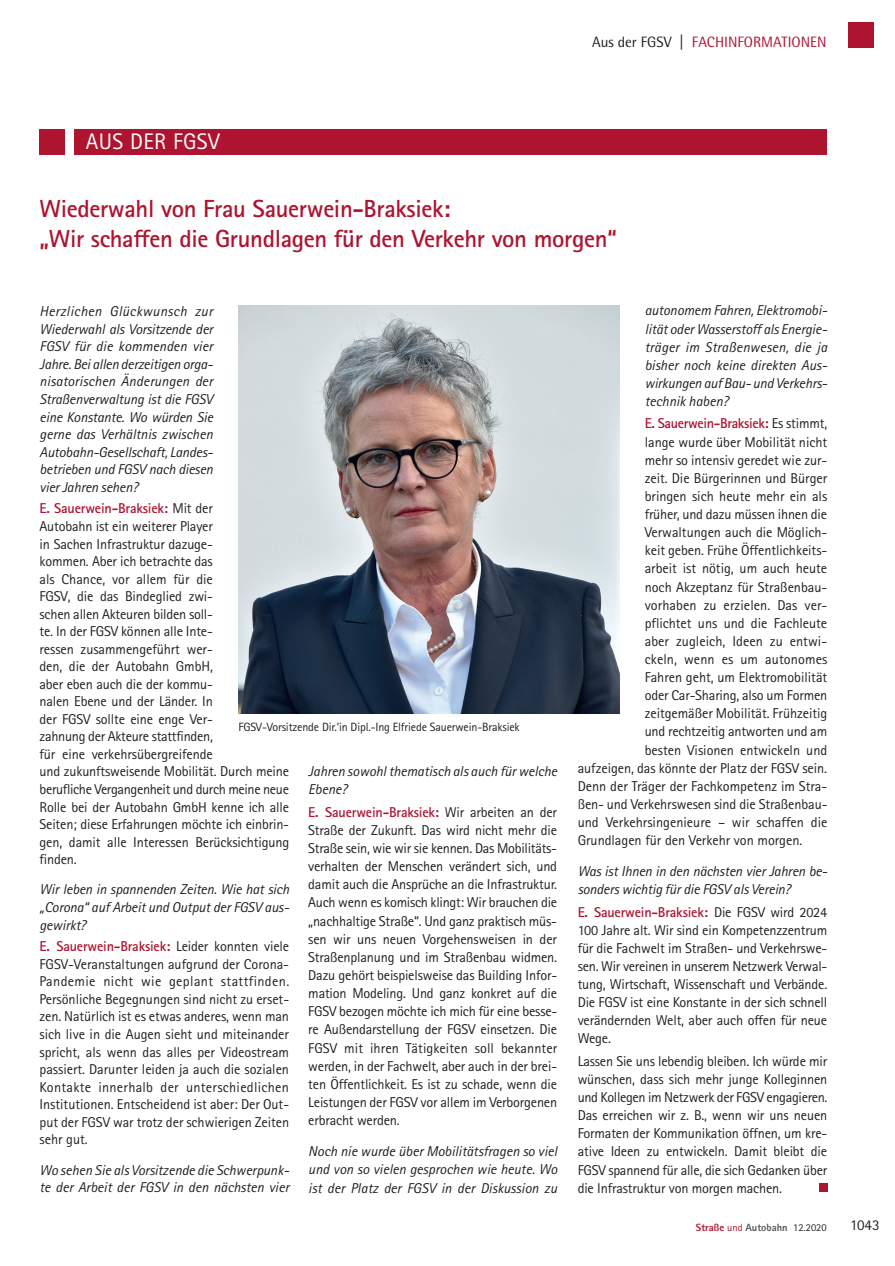
<style>
.page{position:relative;width:895px;height:1266px;background:#fff}
.page>*{position:absolute;margin:0;border:0;box-sizing:border-box;transform-origin:0 0}
.t1{font:700 24.75px/30px "Rotis Sans Serif W1 G";letter-spacing:-.015em;color:#ae142f}
.t2{font:22.5px "Rotis Sans Serif W1 G";letter-spacing:.02em;color:#fff}
.t3{font:15px "Rotis Semi Sans W1 G";color:#ae142f}
.t4{font:15px "Rotis Sans Serif W1 G";color:#231f20}
.t5{font:14.25px/18.1px "Rotis Sans Serif W1 G";letter-spacing:-.01em;color:#231f20;text-align:justify}
.t6{font:italic 14.25px/17.5px "Rotis Sans Serif W1 G";letter-spacing:-.01em;color:#231f20;text-align:justify}
.t7{font:700 14.25px "Rotis Sans Serif W1 G";letter-spacing:-.025em;color:#ae142f}
.t8{font:12px "Rotis Sans Serif W1 G";letter-spacing:-.015em;color:#231f20}
.t9{font:800 10.5px "Rotis Sans Serif W1 G";color:#57585a}
.s1{color:#231f20}
.s2{font-weight:700;color:#ae142f}
.s3{font-weight:400;color:#231f20}
.s4{color:#ae142f}
.s5{font-weight:400;color:#ae142f}
</style>
<div class="page">
<div style="left:847px;top:23px;width:26px;height:25px;background:#ae142f"></div>
<div style="left:819px;top:1183px;width:8px;height:8px;background:#ae142f"></div>
<div style="left:74px;top:129px;width:752px;height:25px;background:#ae142f"></div>
<div style="left:40px;top:129px;width:25px;height:25px;background:#ae142f"></div>
<img style="left:238px;top:305px;width:381px;height:408px">
<p class="t3" style="left:592px;top:33px;width:236px"><span class="s1">AUS DER FGSV |</span> FACHINFORMATIONEN</p>
<h2 class="t2" style="left:86px;top:129px;width:136px">AUS DER FGSV</h2>
<h1 class="t1" style="left:40px;top:193px;width:578px">Wiederwahl von Frau Sauerwein-Braksiek:<br>„Wir schaffen die Grundlagen für den Verkehr von morgen“</h1>
<p class="t6" style="left:40px;top:303px;width:175px">Herzlichen Glückwunsch zur Wiederwahl als Vorsitzende der FGSV für die kommenden vier Jahre. Bei allen derzeitigen orga&shy;nisatorischen Änderungen der Straßenverwaltung ist die FGSV eine Konstante. Wo würden Sie gerne das Verhältnis zwischen Autobahn-Gesellschaft, Landes&shy;betrieben und FGSV nach diesen vier Jahren sehen?</p>
<p class="t5" style="left:40px;top:500px;width:251px;line-height:17.5px;text-align:left"><span class="s2">E. Sauerwein-Braksiek:</span> Mit der<br>Autobahn ist ein weiterer Player<br>in Sachen Infrastruktur dazuge-<br>kommen. Aber ich betrachte das<br>als Chance, vor allem für die<br>FGSV, die das Bindeglied zwi-<br>schen allen Akteuren bilden soll-<br>te. In der FGSV können alle Inte-<br>ressen zusammengeführt wer-<br>den, die der Autobahn GmbH,<br>aber eben auch die der kommu-<br>nalen Ebene und der Länder. In<br>der FGSV sollte eine enge Ver-<br>zahnung der Akteure stattfinden,<br>für eine verkehrsübergreifende<br>und zukunftsweisende Mobilität. Durch meine berufliche Vergangenheit und durch meine neue Rolle bei der Autobahn GmbH kenne ich alle Seiten; diese Erfahrungen möchte ich einbrin&shy;gen, damit alle Interessen Berücksichtigung finden.</p>
<p class="t6" style="left:40px;top:881px;width:251px">Wir leben in spannenden Zeiten. Wie hat sich „Corona“ auf Arbeit und Output der FGSV aus&shy;gewirkt?</p>
<p class="t5" style="left:40px;top:937px;width:251px;line-height:17.5px"><span class="s2">E. Sauerwein-Braksiek:</span> Leider konnten viele FGSV-Veranstaltungen aufgrund der Corona-Pandemie nicht wie geplant stattfinden.<br>Persönliche Begegnungen sind nicht zu erset&shy;zen. Natürlich ist es etwas anderes, wenn man sich live in die Augen sieht und miteinander spricht, als wenn das alles per Videostream passiert. Darunter leiden ja auch die sozialen Kontakte innerhalb der unterschiedlichen Institutionen. Entscheidend ist aber: Der Out&shy;put der FGSV war trotz der schwierigen Zeiten sehr gut.</p>
<p class="t6" style="left:40px;top:1160px;width:251px">Wo sehen Sie als Vorsitzende die Schwerpunk&shy;te der Arbeit der FGSV in den nächsten vier</p>
<p class="t8" style="left:238px;top:719px;width:283px">FGSV-Vorsitzende Dir.’in Dipl.-Ing Elfriede Sauerwein-Braksiek</p>
<p class="t6" style="left:308px;top:762px;width:250px;line-height:18.1px">Jahren sowohl thematisch als auch für welche<br>Ebene?</p>
<p class="t5" style="left:308px;top:802px;width:250px"><span class="s2">E. Sauerwein-Braksiek:</span> Wir arbeiten an der Straße der Zukunft. Das wird nicht mehr die Straße sein, wie wir sie kennen. Das Mobilitäts&shy;verhalten der Menschen verändert sich, und damit auch die Ansprüche an die Infrastruktur.<br>Auch wenn es komisch klingt: Wir brauchen die „nachhaltige Straße“. Und ganz praktisch müs&shy;sen wir uns neuen Vorgehensweisen in der Straßenplanung und im Straßenbau widmen.<br>Dazu gehört beispielsweise das Building Infor&shy;mation Modeling. Und ganz konkret auf die FGSV bezogen möchte ich mich für eine besse&shy;re Außendarstellung der FGSV einsetzen. Die FGSV mit ihren Tätigkeiten soll bekannter werden, in der Fachwelt, aber auch in der brei&shy;ten Öffentlichkeit. Es ist zu schade, wenn die Leistungen der FGSV vor allem im Verborgenen erbracht werden.</p>
<p class="t6" style="left:308px;top:1142px;width:250px;line-height:18.1px">Noch nie wurde über Mobilitätsfragen so viel und von so vielen gesprochen wie heute. Wo ist der Platz der FGSV in der Diskussion zu</p>
<p class="t6" style="left:644px;top:302px;width:184px;line-height:18.1px">autonomem Fahren, Elektromobi&shy;lität oder Wasserstoff als Energie&shy;träger im Straßenwesen, die ja bisher noch keine direkten Aus&shy;wirkungen auf Bau- und Verkehrs&shy;technik haben?</p>
<p class="t7" style="left:644px;top:414px;width:184px">E. Sauerwein-Braksiek: <span class="s3">Es stimmt,</span></p>
<p class="t5" style="left:644px;top:433px;width:184px">lange wurde über Mobilität nicht</p>
<p class="t5" style="left:644px;top:451px;width:184px">mehr so intensiv geredet wie zur-</p>
<p class="t5" style="left:644px;top:469px;width:184px">zeit. Die Bürgerinnen und Bürger</p>
<p class="t5" style="left:644px;top:487px;width:184px">bringen sich heute mehr ein als</p>
<p class="t5" style="left:644px;top:505px;width:184px">früher, und dazu müssen ihnen die</p>
<p class="t5" style="left:644px;top:523px;width:184px">Verwaltungen auch die Möglich-</p>
<p class="t5" style="left:644px;top:541px;width:184px">keit geben. Frühe Öffentlichkeits-</p>
<p class="t5" style="left:644px;top:559px;width:184px">arbeit ist nötig, um auch heute</p>
<p class="t5" style="left:644px;top:577px;width:184px">noch Akzeptanz für Straßenbau-</p>
<p class="t5" style="left:644px;top:596px;width:184px">vorhaben zu erzielen. Das ver-</p>
<p class="t5" style="left:644px;top:614px;width:184px">pflichtet uns und die Fachleute</p>
<p class="t5" style="left:644px;top:632px;width:184px">aber zugleich, Ideen zu entwi-</p>
<p class="t5" style="left:644px;top:650px;width:184px">ckeln, wenn es um autonomes</p>
<p class="t5" style="left:644px;top:668px;width:184px">Fahren geht, um Elektromobilität</p>
<p class="t5" style="left:644px;top:686px;width:184px">oder Car-Sharing, also um Formen</p>
<p class="t5" style="left:644px;top:704px;width:184px">zeitgemäßer Mobilität. Frühzeitig</p>
<p class="t5" style="left:644px;top:722px;width:184px">und rechtzeitig antworten und am</p>
<p class="t5" style="left:644px;top:740px;width:184px">besten Visionen entwickeln und</p>
<p class="t5" style="left:577px;top:759px;width:251px">aufzeigen, das könnte der Platz der FGSV sein.</p>
<p class="t5" style="left:577px;top:777px;width:251px">Denn der Träger der Fachkompetenz im Stra-</p>
<p class="t5" style="left:577px;top:795px;width:251px">ßen- und Verkehrswesen sind die Straßenbau-</p>
<p class="t5" style="left:577px;top:813px;width:251px">und Verkehrsingenieure – wir schaffen die</p>
<p class="t5" style="left:577px;top:831px;width:226px">Grundlagen für den Verkehr von morgen.</p>
<p class="t6" style="left:577px;top:862px;width:251px;line-height:18.1px">Was ist Ihnen in den nächsten vier Jahren be&shy;sonders wichtig für die FGSV als Verein?</p>
<p class="t5" style="left:577px;top:902px;width:251px"><span class="s2">E. Sauerwein-Braksiek:</span> Die FGSV wird 2024<br>100 Jahre alt. Wir sind ein Kompetenzzentrum für die Fachwelt im Straßen- und Verkehrswe&shy;sen. Wir vereinen in unserem Netzwerk Verwal&shy;tung, Wirtschaft, Wissenschaft und Verbände.<br>Die FGSV ist eine Konstante in der sich schnell verändernden Welt, aber auch offen für neue Wege.</p>
<p class="t5" style="left:577px;top:1051px;width:251px">Lassen Sie uns lebendig bleiben. Ich würde mir wünschen, dass sich mehr junge Kolleginnen und Kollegen im Netzwerk der FGSV engagieren.<br>Das erreichen wir z. B., wenn wir uns neuen Formaten der Kommunikation öffnen, um kre&shy;ative Ideen zu entwickeln. Damit bleibt die FGSV spannend für alle, die sich Gedanken über die Infrastruktur von morgen machen.</p>
<p class="t9" style="left:696px;top:1220px;width:132px"><span class="s4">Straße</span> <span class="s5">und</span> Autobahn <span class="s3">12.2020</span></p>
<p class="t4" style="left:850px;top:1215px;width:31px">1043</p>
</div>
